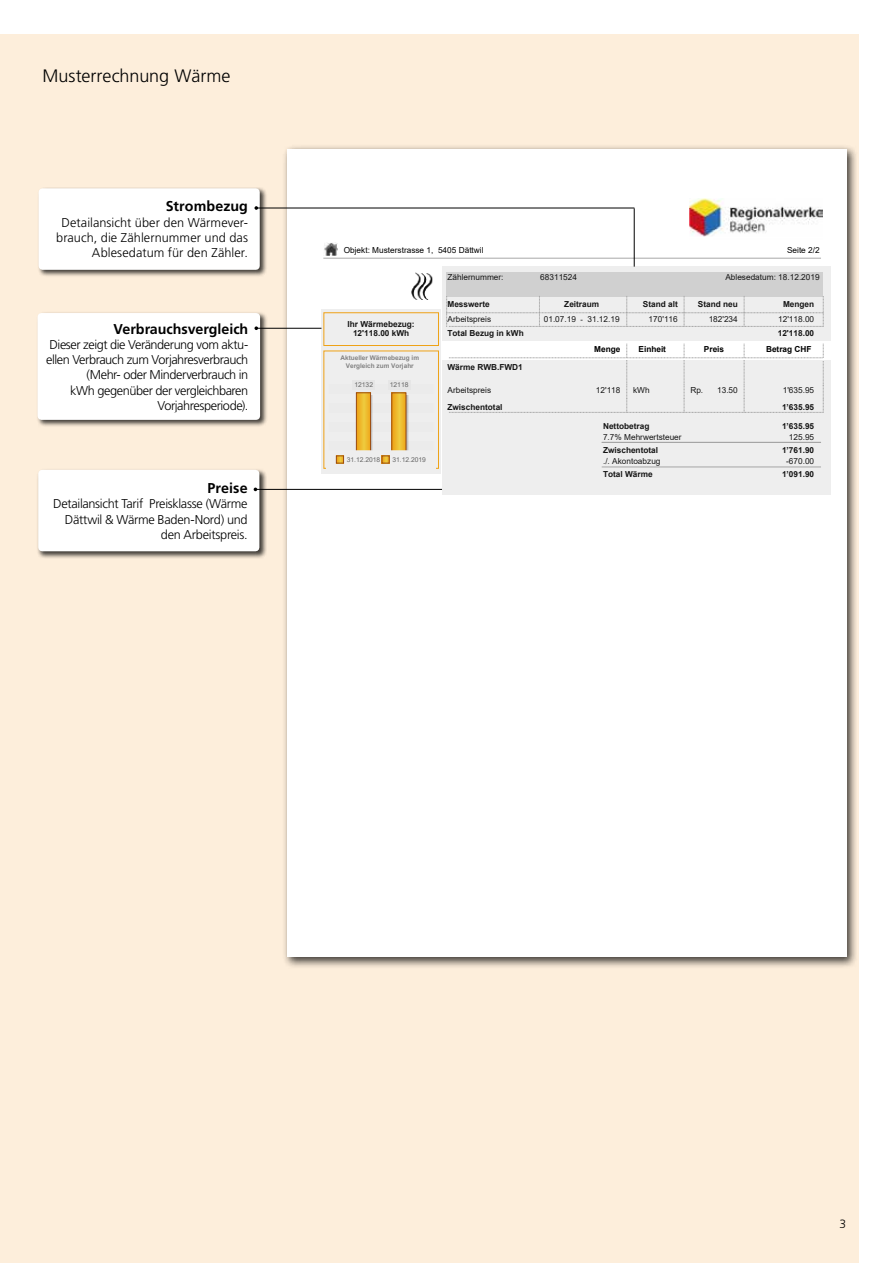
<style>
.page{position:relative;width:893px;height:1263px;background:#fff}
.page>*{position:absolute;margin:0;border:0;box-sizing:border-box;transform-origin:0 0}
.t1{font:300 18px "Frutiger";letter-spacing:-.005em;color:#000}
.t2{font:700 14.25px "Frutiger LT Std";color:#000}
.t3{font:300 12.75px/15.3px "Frutiger LT Std";letter-spacing:-.035em;color:#000;text-align:right}
.t4{font:300 12.75px/15.3px "Frutiger";letter-spacing:-.005em;color:#000;text-align:right}
.t5{font:300 12.75px/15.3px "Frutiger";letter-spacing:-.025em;color:#000;text-align:right}
.t6{font:300 12px "Frutiger";color:#000}
.t7{font:8.25px "Arial";color:#000}
.t8{font:700 8.25px/9.4px "Arial";color:#000;text-align:center}
.t9{font:6.75px "Arial";color:#5f5f5f}
.t10{font:700 6.45px/7.4px "Arial";color:#808080;text-align:center}
.s1{font-size:7.35px}
</style>
<div class="page">
<div style="left:0;top:34px;width:859px;height:1229px;background:#fdeedb"></div>
<div style="left:283px;top:144px;width:575px;height:825px;background:#000;opacity:.75"></div>
<div style="left:287px;top:149px;width:559px;height:808px;background:#fff"></div>
<img style="left:689px;top:198px;width:134px;height:39px">
<svg style="left:324px;top:242px;width:13px;height:13px"></svg>
<hr style="left:324px;top:258px;width:496px;height:1px;background:#a9a9a9">
<img style="left:411px;top:272px;width:22px;height:27px">
<svg style="left:449px;top:344px;width:375px;height:15px"></svg>
<svg style="left:442px;top:267px;width:388px;height:74px;background:#e2e2e2"></svg>
<div style="left:442px;top:360px;width:388px;height:135px;background:#eee"></div>
<svg style="left:321px;top:309px;width:120px;height:165px;background:#ece4d4"></svg>
<div style="left:37px;top:468px;width:230px;height:91px;background:#000;opacity:.75"></div>
<div style="left:42px;top:474px;width:214px;height:73px;background:#fff"></div>
<div style="left:38px;top:470px;width:221px;height:81px;border:8px solid #fff"></div>
<div style="left:36px;top:311px;width:232px;height:116px;background:#000;opacity:.75"></div>
<div style="left:41px;top:317px;width:215px;height:99px;background:#fff"></div>
<div style="left:38px;top:313px;width:222px;height:107px;border:8px solid #fff"></div>
<div style="left:37px;top:187px;width:231px;height:90px;background:#000;opacity:.75"></div>
<div style="left:42px;top:192px;width:214px;height:74px;background:#fff"></div>
<div style="left:39px;top:188px;width:221px;height:82px;border:8px solid #fff"></div>
<hr style="left:634px;top:208px;width:1px;height:59px;background:#000">
<hr style="left:256px;top:208px;width:378px;height:1px;background:#000">
<svg style="left:254px;top:206px;width:4px;height:4px"></svg>
<hr style="left:256px;top:328px;width:65px;height:1px;background:#000">
<svg style="left:254px;top:326px;width:4px;height:4px"></svg>
<hr style="left:255px;top:489px;width:187px;height:1px;background:#000">
<h1 class="t1" style="left:43px;top:65px;width:189px">Musterrechnung Wärme</h1>
<h2 class="t2" style="left:166px;top:198px;width:84px">Strombezug</h2>
<h3 class="t4" style="left:56px;top:215px;width:193px">Detailansicht über den Wärmever&shy;brauch, die Zählernummer und das<br>Ablesedatum für den Zähler.</h3>
<h2 class="t2" style="left:114px;top:320px;width:136px">Verbrauchsvergleich</h2>
<h3 class="t3" style="left:46px;top:337px;width:204px">Dieser zeigt die Veränderung vom aktu&shy;ellen Verbrauch zum Vorjahresverbrauch (Mehr- oder Minderverbrauch in<br>kWh gegenüber der vergleichbaren Vorjahresperiode).</h3>
<h2 class="t2" style="left:207px;top:480px;width:42px">Preise</h2>
<h3 class="t5" style="left:53px;top:496px;width:196px">Detailansicht Tarif Preisklasse (Wärme<br>Dättwil &amp; Wärme Baden-Nord) und den Arbeitspreis.</h3>
<p class="t7" style="left:344px;top:244px;width:141px">Objekt: Musterstrasse 1, 5405 Dättwil</p>
<p class="t7" style="left:787px;top:244px;width:34px">Seite 2/2</p>
<p class="t7" style="left:447px;top:272px;width:58px">Zählernummer:</p>
<p class="t7" style="left:540px;top:272px;width:38px">68311524</p>
<p class="t7" style="left:725px;top:272px;width:96px">Ablesedatum: 18.12.2019</p>
<p class="t8" style="left:447px;top:300px;width:44px">Messwerte</p>
<p class="t8" style="left:564px;top:300px;width:36px">Zeitraum</p>
<p class="t8" style="left:643px;top:300px;width:36px">Stand alt</p>
<p class="t8" style="left:698px;top:300px;width:41px">Stand neu</p>
<p class="t8" style="left:783px;top:300px;width:33px">Mengen</p>
<p class="t7" style="left:447px;top:314px;width:45px">Arbeitspreis</p>
<p class="t7" style="left:544px;top:314px;width:77px">01.07.19 <span class="s1">-</span> 31.12.19</p>
<p class="t7" style="left:649px;top:314px;width:31px">170'116</p>
<p class="t7" style="left:709px;top:314px;width:31px">182'234</p>
<p class="t7" style="left:778px;top:314px;width:38px">12'118.00</p>
<p class="t8" style="left:447px;top:328px;width:78px">Total Bezug in kWh</p>
<p class="t8" style="left:778px;top:328px;width:38px">12'118.00</p>
<p class="t8" style="left:594px;top:345px;width:28px">Menge</p>
<p class="t8" style="left:638px;top:345px;width:29px">Einheit</p>
<p class="t8" style="left:704px;top:345px;width:22px">Preis</p>
<p class="t8" style="left:766px;top:345px;width:47px">Betrag CHF</p>
<p class="t8" style="left:447px;top:363px;width:77px">Wärme RWB.FWD1</p>
<p class="t7" style="left:447px;top:385px;width:45px">Arbeitspreis</p>
<p class="t7" style="left:596px;top:385px;width:26px">12'118</p>
<p class="t7" style="left:633px;top:385px;width:18px">kWh</p>
<p class="t7" style="left:690px;top:385px;width:49px">Rp. 13.50</p>
<p class="t7" style="left:783px;top:385px;width:33px">1'635.95</p>
<p class="t8" style="left:447px;top:402px;width:57px">Zwischentotal</p>
<p class="t8" style="left:782px;top:402px;width:34px">1’635.95</p>
<p class="t8" style="left:603px;top:421px;width:48px">Nettobetrag</p>
<p class="t8" style="left:782px;top:421px;width:34px">1’635.95</p>
<p class="t7" style="left:603px;top:431px;width:80px">7.7% Mehrwertsteuer</p>
<p class="t7" style="left:789px;top:431px;width:27px">125.95</p>
<p class="t7" style="left:603px;top:456px;width:59px">./. Akontoabzug</p>
<p class="t7" style="left:786px;top:456px;width:30px">-670.00</p>
<p class="t8" style="left:348px;top:319px;width:69px">Ihr Wärmebezug:<br>12'118.00 kWh</p>
<p class="t10" style="left:340px;top:354px;width:80px">Aktueller Wärmebezug im<br>Vergleich zum Vorjahr</p>
<p class="t9" style="left:354px;top:380px;width:20px">12132</p>
<p class="t9" style="left:390px;top:380px;width:20px">12118</p>
<p class="t8" style="left:603px;top:446px;width:57px">Zwischentotal</p>
<p class="t8" style="left:782px;top:446px;width:34px">1’761.90</p>
<p class="t8" style="left:603px;top:469px;width:51px">Total Wärme</p>
<p class="t8" style="left:782px;top:469px;width:34px">1’091.90</p>
<p class="t9" style="left:347px;top:455px;width:35px">31.12.2018</p>
<p class="t9" style="left:392px;top:455px;width:35px">31.12.2019</p>
<h3 class="t6" style="left:839px;top:1217px;width:8px">3</h3>
</div>
